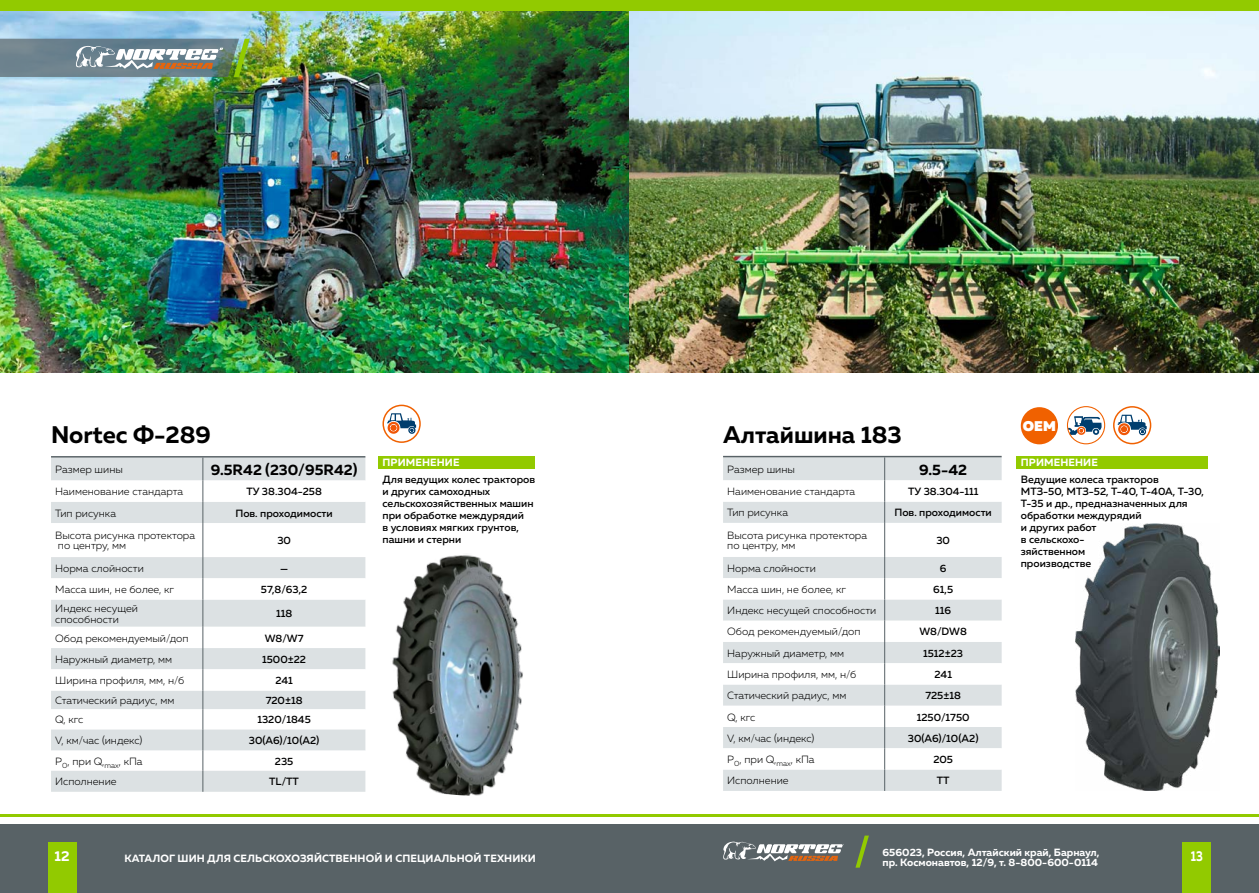
<style>
.page{position:relative;width:1259px;height:893px;background:#fff}
.page>*{position:absolute;margin:0;border:0;box-sizing:border-box;transform-origin:0 0}
.t1{font:700 24px "Muller";color:#000}
.t2{font:700 15px "Muller";color:#000}
.t3{font:700 14.25px "Muller";color:#fff}
.t4{font:700 14.25px "Muller";color:#fff;scale:.8 1}
.t5{font:900 14.1px "Muller";color:#fff}
.t6{font:300 10.5px/10.5px "Muller";color:#000}
.t7{font:500 10.5px/12px "Muller";color:#000}
.t8{font:700 10.5px/10.5px "Muller";letter-spacing:.01em;color:#fff}
</style>
<div class="page">
<img style="left:0;top:11px;width:629px;height:361px">
<div style="left:51px;top:458px;width:314px;height:334px;background:#dce1e3"></div>
<svg style="left:51px;top:480px;width:314px;height:290px"></svg>
<svg style="left:202px;top:458px;width:1px;height:65px"></svg>
<hr style="left:202px;top:523px;width:1px;height:34px;background:#586266">
<svg style="left:202px;top:557px;width:1px;height:235px"></svg>
<hr style="left:51px;top:456px;width:314px;height:2px;background:#586266">
<div style="left:378px;top:456px;width:157px;height:13px;background:#92ca00"></div>
<svg style="left:383px;top:405px;width:37px;height:37px"></svg>
<div style="left:382px;top:405px;width:39px;height:38px;border:2px solid #f06100;border-radius:50%"></div>
<svg style="left:387px;top:413px;width:29px;height:21px"></svg>
<img style="left:392px;top:555px;width:131px;height:241px">
<img style="left:629px;top:11px;width:630px;height:361px">
<div style="left:723px;top:457px;width:278px;height:334px;background:#dce1e3"></div>
<svg style="left:723px;top:480px;width:278px;height:289px"></svg>
<svg style="left:884px;top:457px;width:1px;height:66px"></svg>
<hr style="left:884px;top:523px;width:1px;height:34px;background:#586266">
<svg style="left:884px;top:557px;width:1px;height:234px"></svg>
<div style="left:1016px;top:456px;width:192px;height:13px;background:#92ca00"></div>
<svg style="left:1113px;top:407px;width:37px;height:37px"></svg>
<div style="left:1113px;top:406px;width:38px;height:38px;border:2px solid #f06100;border-radius:50%"></div>
<svg style="left:1117px;top:415px;width:29px;height:20px"></svg>
<svg style="left:1067px;top:416px;width:34px;height:19px"></svg>
<div style="left:1067px;top:406px;width:38px;height:38px;border:1px solid #f06100;border-radius:50%"></div>
<hr style="left:723px;top:456px;width:278px;height:1px;background:#586266">
<div style="left:1020px;top:407px;width:38px;height:37px;background:#f06100;border-radius:50%"></div>
<img style="left:1075px;top:523px;width:144px;height:268px">
<div style="left:0;top:824px;width:629px;height:69px;background:#586266"></div>
<div style="left:0;top:0;width:629px;height:11px;background:#92ca00"></div>
<div style="left:629px;top:0;width:630px;height:11px;background:#92ca00"></div>
<hr style="left:0;top:815px;width:629px;height:2px;background:#92ca00">
<hr style="left:629px;top:815px;width:630px;height:2px;background:#92ca00">
<div style="left:629px;top:824px;width:630px;height:69px;background:#586266"></div>
<svg style="left:0;top:39px;width:250px;height:38px;background:#7f918f"></svg>
<div style="left:48px;top:842px;width:28px;height:51px;background:#92ca00"></div>
<div style="left:1182px;top:842px;width:29px;height:51px;background:#92ca00"></div>
<svg style="left:855px;top:836px;width:14px;height:32px"></svg>
<svg style="left:723px;top:842px;width:120px;height:19px"></svg>
<h1 class="t1" style="left:51px;top:420px;width:161px">Nortec Ф-289</h1>
<p class="t6" style="left:55px;top:464px;width:69px">Размер шины</p>
<h2 class="t2" style="left:211px;top:460px;width:148px">9.5R42 (230/95R42)</h2>
<p class="t6" style="left:55px;top:486px;width:130px">Наименование стандарта</p>
<p class="t7" style="left:246px;top:485px;width:77px">ТУ 38.304-258</p>
<p class="t6" style="left:55px;top:507px;width:62px">Тип рисунка</p>
<p class="t7" style="left:235px;top:507px;width:99px">Пов. проходимости</p>
<p class="t6" style="left:55px;top:530px;width:141px">Высота рисунка протектора по центру, мм</p>
<p class="t7" style="left:277px;top:534px;width:15px">30</p>
<p class="t6" style="left:55px;top:563px;width:90px">Норма слойности</p>
<p class="t7" style="left:280px;top:562px;width:10px">—</p>
<p class="t6" style="left:55px;top:584px;width:120px">Масса шин, не более, кг</p>
<p class="t7" style="left:261px;top:583px;width:48px">57,8/63,2</p>
<p class="t6" style="left:55px;top:603px;width:84px">Индекс несущей способности</p>
<p class="t7" style="left:276px;top:607px;width:18px">118</p>
<p class="t6" style="left:55px;top:632px;width:135px">Обод рекомендуемый/доп</p>
<p class="t7" style="left:265px;top:632px;width:40px">W8/W7</p>
<p class="t6" style="left:55px;top:654px;width:118px">Наружный диаметр, мм</p>
<p class="t7" style="left:262px;top:653px;width:45px">1500±22</p>
<p class="t6" style="left:55px;top:675px;width:131px">Ширина профиля, мм, н/б</p>
<p class="t7" style="left:275px;top:674px;width:19px">241</p>
<p class="t6" style="left:55px;top:695px;width:121px">Статический радиус, мм</p>
<p class="t7" style="left:266px;top:694px;width:38px">720±18</p>
<p class="t6" style="left:55px;top:714px;width:30px">Q, кгс</p>
<p class="t7" style="left:257px;top:714px;width:55px">1320/1845</p>
<p class="t6" style="left:55px;top:735px;width:88px">V, км/час (индекс)</p>
<p class="t7" style="left:249px;top:734px;width:72px">30(A6)/10(А2)</p>
<p class="t6" style="left:55px;top:756px;width:89px">P<sub>0</sub>, при Q,<sub>max</sub>, кПа</p>
<p class="t7" style="left:275px;top:755px;width:20px">235</p>
<p class="t6" style="left:55px;top:776px;width:63px">Исполнение</p>
<p class="t7" style="left:269px;top:775px;width:31px">ТL/ТТ</p>
<p class="t8" style="left:382px;top:457px;width:78px">ПРИМЕНЕНИЕ</p>
<p class="t7" style="left:382px;top:473px;width:154px">Для ведущих колес тракторов и других самоходных сельскохозяйственных машин при обработке междурядий<br>в условиях мягких грунтов, пашни и стерни</p>
<h1 class="t1" style="left:723px;top:420px;width:180px">Алтайшина 183</h1>
<p class="t6" style="left:727px;top:464px;width:69px">Размер шины</p>
<h2 class="t2" style="left:919px;top:460px;width:49px">9.5-42</h2>
<p class="t6" style="left:727px;top:486px;width:130px">Наименование стандарта</p>
<p class="t7" style="left:908px;top:485px;width:72px">ТУ 38.304-111</p>
<p class="t6" style="left:727px;top:507px;width:62px">Тип рисунка</p>
<p class="t7" style="left:894px;top:507px;width:99px">Пов. проходимости</p>
<p class="t6" style="left:727px;top:530px;width:141px">Высота рисунка протектора по центру, мм</p>
<p class="t7" style="left:936px;top:534px;width:15px">30</p>
<p class="t6" style="left:727px;top:563px;width:90px">Норма слойности</p>
<p class="t7" style="left:940px;top:562px;width:8px">6</p>
<p class="t6" style="left:727px;top:584px;width:120px">Масса шин, не более, кг</p>
<p class="t7" style="left:933px;top:583px;width:21px">61,5</p>
<p class="t6" style="left:727px;top:605px;width:151px">Индекс несущей способности</p>
<p class="t7" style="left:935px;top:604px;width:17px">116</p>
<p class="t6" style="left:727px;top:626px;width:135px">Обод рекомендуемый/доп</p>
<p class="t7" style="left:919px;top:626px;width:49px">W8/DW8</p>
<p class="t6" style="left:727px;top:648px;width:118px">Наружный диаметр, мм</p>
<p class="t7" style="left:923px;top:647px;width:42px">1512±23</p>
<p class="t6" style="left:727px;top:669px;width:131px">Ширина профиля, мм, н/б</p>
<p class="t7" style="left:934px;top:668px;width:19px">241</p>
<p class="t6" style="left:727px;top:690px;width:121px">Статический радиус, мм</p>
<p class="t7" style="left:925px;top:689px;width:37px">725±18</p>
<p class="t6" style="left:727px;top:711px;width:30px">Q, кгс</p>
<p class="t7" style="left:916px;top:711px;width:54px">1250/1750</p>
<p class="t6" style="left:727px;top:733px;width:88px">V, км/час (индекс)</p>
<p class="t7" style="left:908px;top:732px;width:72px">30(A6)/10(А2)</p>
<p class="t6" style="left:727px;top:754px;width:89px">P<sub>0</sub>, при Q,<sub>max</sub>, кПа</p>
<p class="t7" style="left:933px;top:753px;width:21px">205</p>
<p class="t6" style="left:727px;top:775px;width:63px">Исполнение</p>
<p class="t7" style="left:937px;top:775px;width:14px">ТТ</p>
<h3 class="t5" style="left:1023px;top:417px;width:34px">ОЕМ</h3>
<p class="t8" style="left:1021px;top:457px;width:78px">ПРИМЕНЕНИЕ</p>
<p class="t7" style="left:1020px;top:473px;width:185px">Ведущие колеса тракторов<br>МТЗ-50, МТЗ-52, Т-40, T-40A, Т-30,<br>Т-35 и др., предназначенных для обработки междурядий<br>и других работ<br>в сельскохо-<br>зяйственном<br>производстве</p>
<p class="t8" style="left:882px;top:847px;width:218px">656023, Россия, Алтайский край, Барнаул, пр. Космонавтов, 12/9, т. 8-800-600-0114</p>
<h3 class="t3" style="left:55px;top:847px;width:17px">12</h3>
<p class="t8" style="left:124px;top:853px;width:413px">КАТАЛОГ ШИН ДЛЯ СЕЛЬСКОХОЗЯЙСТВЕННОЙ И СПЕЦИАЛЬНОЙ ТЕХНИКИ</p>
<h3 class="t4" style="left:1190px;top:847px;width:17px">13</h3>
</div>
